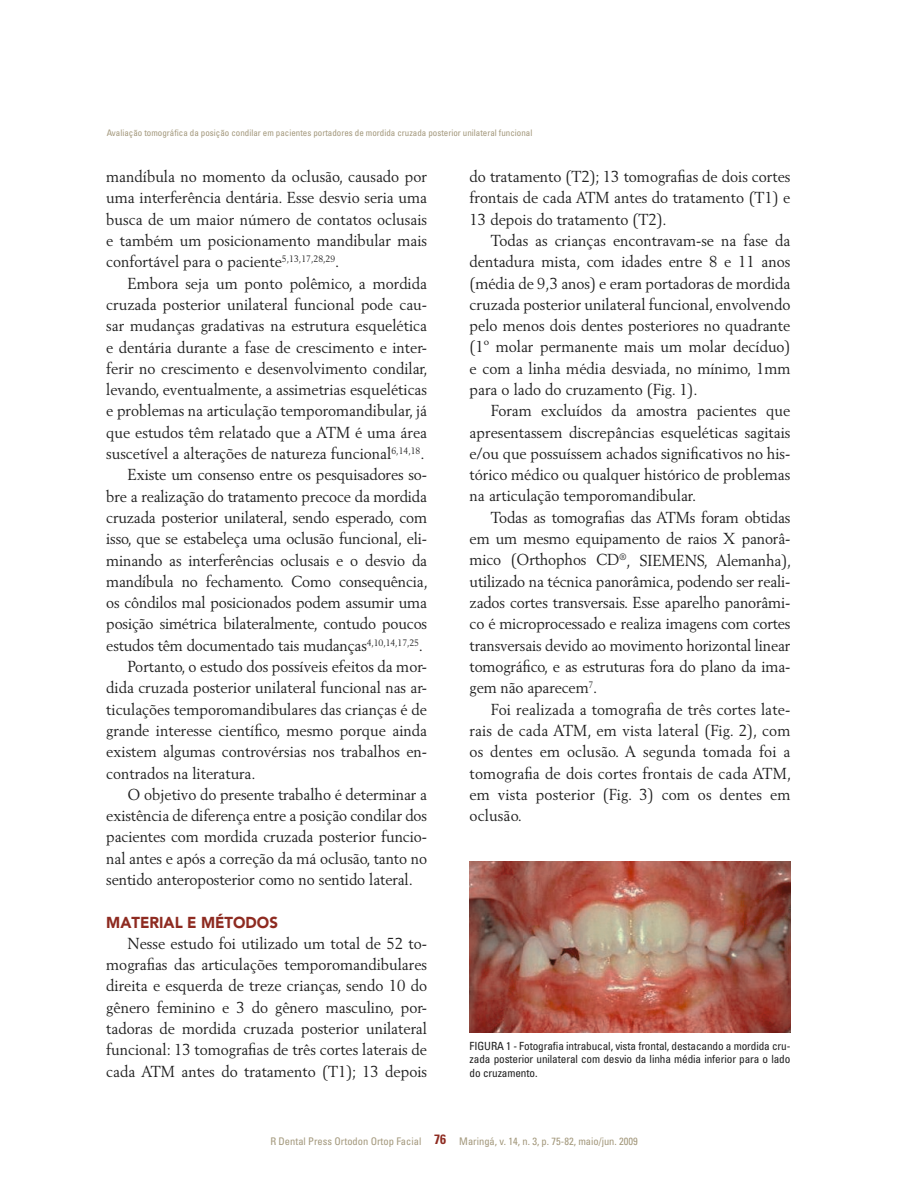
<style>
.page{position:relative;width:918px;height:1188px;background:#fff}
.page>*{position:absolute;margin:0;border:0;box-sizing:border-box;transform-origin:0 0}
.t1{font:15.75px/21.3px "Berling";color:#1f1f1f;text-align:justify;scale:.95 1}
.t2{font:900 15.75px "Avenir";color:#8e2b21;scale:.95 1}
.t3{font:condensed 11.25px/13.5px "Univers";letter-spacing:-.01em;color:#1f1f1f;text-align:justify}
.t4{font:condensed 10.5px "Univers";color:#a3987c}
.t5{font:condensed 9px "Univers";color:#a3987c}
.s1{font-weight:700;font-size:13.5px;color:#8e2b21}
</style>
<div class="page">
<img style="left:470px;top:862px;width:320px;height:170px">
<p class="t5" style="left:107px;top:128px;width:427px">Avaliação tomográfica da posição condilar em pacientes portadores de mordida cruzada posterior unilateral funcional</p>
<p class="t1" style="left:106px;top:166px;width:339px">mandíbula no momento da oclusão, causado por uma interferência dentária. Esse desvio seria uma busca de um maior número de contatos oclusais e também um posicionamento mandibular mais confortável para o paciente<sup>5,13,17,28,29</sup>.</p>
<p class="t1" style="left:128px;top:272px;width:317px">Embora seja um ponto polêmico, a mordida</p>
<p class="t1" style="left:106px;top:294px;width:339px">cruzada posterior unilateral funcional pode cau-</p>
<p class="t1" style="left:106px;top:315px;width:339px">sar mudanças gradativas na estrutura esquelética</p>
<p class="t1" style="left:106px;top:336px;width:339px">e dentária durante a fase de crescimento e inter-</p>
<p class="t1" style="left:106px;top:357px;width:340px">ferir no crescimento e desenvolvimento condilar,</p>
<p class="t1" style="left:106px;top:379px;width:339px">levando, eventualmente, a assimetrias esqueléticas</p>
<p class="t1" style="left:106px;top:400px;width:339px">e problemas na articulação temporomandibular, já</p>
<p class="t1" style="left:106px;top:421px;width:339px">que estudos têm relatado que a ATM é uma área</p>
<p class="t1" style="left:106px;top:443px;width:337px">suscetível a alterações de natureza funcional<sup>6,14,18</sup>.</p>
<p class="t1" style="left:128px;top:464px;width:317px">Existe um consenso entre os pesquisadores so-</p>
<p class="t1" style="left:106px;top:485px;width:339px">bre a realização do tratamento precoce da mordida</p>
<p class="t1" style="left:106px;top:507px;width:339px">cruzada posterior unilateral, sendo esperado, com</p>
<p class="t1" style="left:106px;top:528px;width:339px">isso, que se estabeleça uma oclusão funcional, eli-</p>
<p class="t1" style="left:106px;top:549px;width:339px">minando as interferências oclusais e o desvio da</p>
<p class="t1" style="left:106px;top:570px;width:340px">mandíbula no fechamento. Como consequência,</p>
<p class="t1" style="left:106px;top:592px;width:339px">os côndilos mal posicionados podem assumir uma</p>
<p class="t1" style="left:106px;top:613px;width:339px">posição simétrica bilateralmente, contudo poucos</p>
<p class="t1" style="left:106px;top:634px;width:335px">estudos têm documentado tais mudanças<sup>4,10,14,17,25</sup>.</p>
<p class="t1" style="left:128px;top:656px;width:317px">Portanto, o estudo dos possíveis efeitos da mor-</p>
<p class="t1" style="left:106px;top:677px;width:339px">dida cruzada posterior unilateral funcional nas ar-</p>
<p class="t1" style="left:106px;top:698px;width:339px">ticulações temporomandibulares das crianças é de</p>
<p class="t1" style="left:106px;top:720px;width:339px">grande interesse científico, mesmo porque ainda</p>
<p class="t1" style="left:106px;top:741px;width:339px">existem algumas controvérsias nos trabalhos en-</p>
<p class="t1" style="left:106px;top:762px;width:159px">contrados na literatura.</p>
<p class="t1" style="left:128px;top:783px;width:317px">O objetivo do presente trabalho é determinar a</p>
<p class="t1" style="left:106px;top:805px;width:339px">existência de diferença entre a posição condilar dos</p>
<p class="t1" style="left:106px;top:826px;width:339px">pacientes com mordida cruzada posterior funcio-</p>
<p class="t1" style="left:106px;top:847px;width:339px">nal antes e após a correção da má oclusão, tanto no</p>
<p class="t1" style="left:106px;top:869px;width:324px">sentido anteroposterior como no sentido lateral.</p>
<p class="t2" style="left:106px;top:913px;width:182px">MATERIAL E MÉTODOS</p>
<p class="t1" style="left:106px;top:933px;width:339px;text-indent:21px">Nesse estudo foi utilizado um total de 52 to&shy;mografias das articulações temporomandibulares direita e esquerda de treze crianças, sendo 10 do gênero feminino e 3 do gênero masculino, por&shy;tadoras de mordida cruzada posterior unilateral funcional: 13 tomografias de três cortes laterais de cada ATM antes do tratamento (T1); 13 depois</p>
<p class="t1" style="left:470px;top:166px;width:339px">do tratamento (T2); 13 tomografias de dois cortes frontais de cada ATM antes do tratamento (T1) e 13 depois do tratamento (T2).</p>
<p class="t1" style="left:470px;top:230px;width:339px;text-indent:21px">Todas as crianças encontravam-se na fase da dentadura mista, com idades entre 8 e 11 anos (média de 9,3 anos) e eram portadoras de mordida cruzada posterior unilateral funcional, envolvendo pelo menos dois dentes posteriores no quadrante (1º molar permanente mais um molar decíduo) e com a linha média desviada, no mínimo, 1mm para o lado do cruzamento (Fig. 1).</p>
<p class="t1" style="left:470px;top:400px;width:339px;text-indent:21px">Foram excluídos da amostra pacientes que apresentassem discrepâncias esqueléticas sagitais e/ou que possuíssem achados significativos no his&shy;tórico médico ou qualquer histórico de problemas na articulação temporomandibular.</p>
<p class="t1" style="left:470px;top:506px;width:339px;text-indent:21px">Todas as tomografias das ATMs foram obtidas em um mesmo equipamento de raios X panorâ&shy;mico (Orthophos CD<sup>®</sup>, Siemens</p>
<p class="t1" style="left:470px;top:549px;width:340px;text-indent:234px">, Alemanha), utilizado na técnica panorâmica, podendo ser reali&shy;zados cortes transversais. Esse aparelho panorâmi&shy;co é microprocessado e realiza imagens com cortes transversais devido ao movimento horizontal linear tomográfico, e as estruturas fora do plano da ima&shy;gem não aparecem<sup>7</sup>.</p>
<p class="t1" style="left:470px;top:698px;width:340px;text-indent:21px">Foi realizada a tomografia de três cortes late&shy;rais de cada ATM, em vista lateral (Fig. 2), com os dentes em oclusão. A segunda tomada foi a tomografia de dois cortes frontais de cada ATM, em vista posterior (Fig. 3) com os dentes em oclusão.</p>
<p class="t3" style="left:470px;top:1039px;width:322px">FIGURA 1 - Fotografia intrabucal, vista frontal, destacando a mordida cru&shy;zada posterior unilateral com desvio da linha média inferior para o lado do cruzamento.</p>
<p class="t4" style="left:270px;top:1134px;width:369px">R Dental Press Ortodon Ortop Facial <span class="s1">76</span> Maringá, v. 14, n. 3, p. 75-82, maio/jun. 2009</p>
</div>
